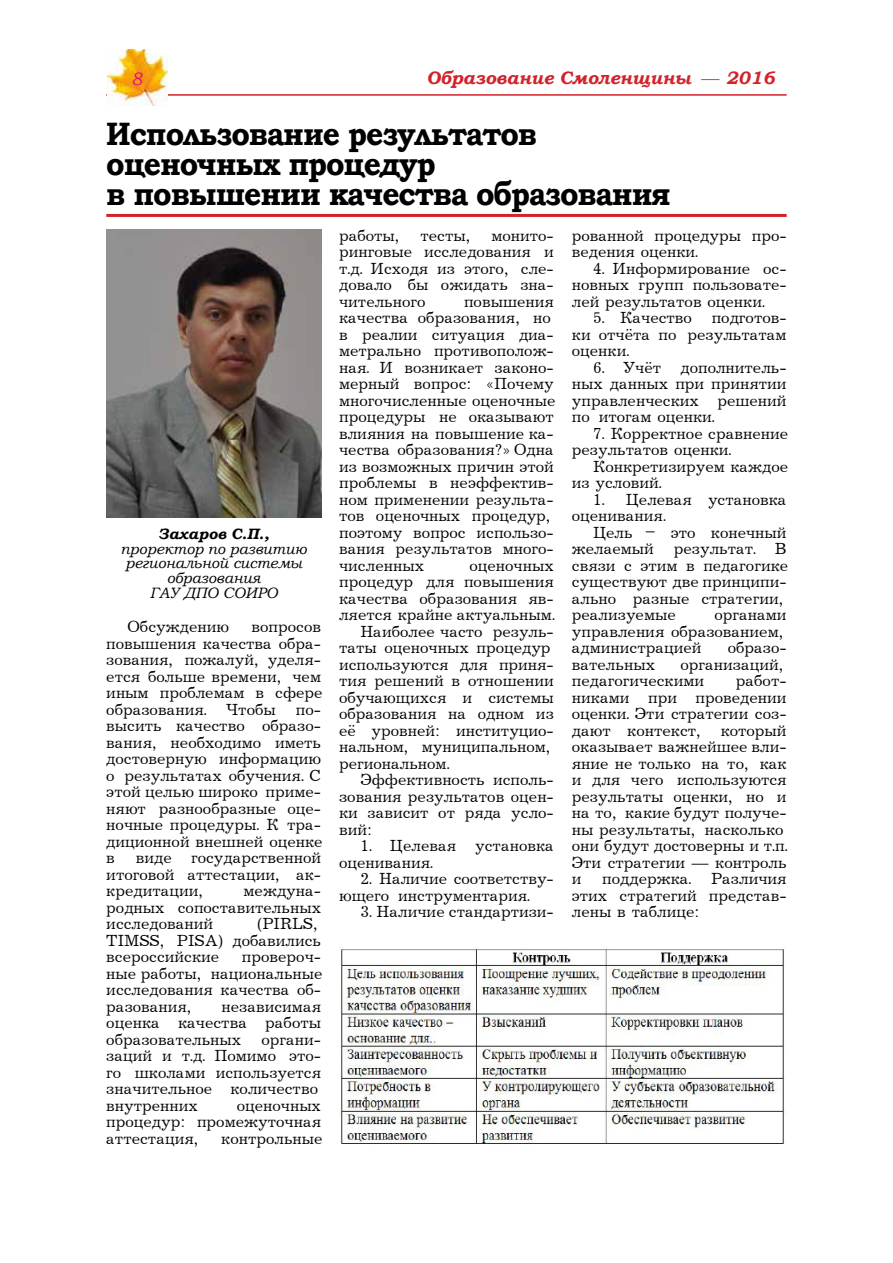
<style>
.page{position:relative;width:893px;height:1263px;background:#fff}
.page>*{position:absolute;margin:0;border:0;box-sizing:border-box;transform-origin:0 0}
.t1{font:700 32.4px/30px "Bookman Old Style";letter-spacing:-.04em;color:#000;scale:.93 1}
.t2{font:italic 700 18px "Bookman Old Style";color:#d2232a}
.t3{font:italic 18px "Bookman Old Style";color:#ec008c}
.t4{font:16.5px/16.5px "Journal";color:#000}
.t5{font:italic 15px/14.7px "Bookman Old Style";color:#000;text-align:center}
.t6{font:italic 700 15px "Bookman Old Style";color:#000}
.s1{font-family:"Times New Roman";font-weight:400;font-style:normal}
</style>
<div class="page">
<hr style="left:106px;top:94px;width:681px;height:2px;background:#d2232a">
<img style="left:107px;top:49px;width:60px;height:56px">
<img style="left:106px;top:229px;width:215px;height:288px">
<hr style="left:106px;top:214px;width:681px;height:3px;background:#d2232a">
<img style="left:339px;top:949px;width:445px;height:195px">
<p class="t3" style="left:131px;top:67px;width:13px">8</p>
<p class="t2" style="left:426px;top:64px;width:350px">Образование Смоленщины <span class="s1">—</span> 2016</p>
<h1 class="t1" style="left:106px;top:119px;width:608px">Использование результатов оценочных процедур<br>в повышении качества образования</h1>
<p class="t6" style="left:158px;top:523px;width:112px">Захаров С.П.,</p>
<p class="t5" style="left:121px;top:541px;width:188px">проректор по развитию региональной системы образования<br>ГАУ ДПО СОИРО</p>
<p class="t4" style="left:128px;top:619px;width:103px">Обсуждению</p>
<p class="t4" style="left:106px;top:619px;width:218px;text-align:justify;text-indent:145px">вопросов повышения качества обра&shy;зования, пожалуй, уделя&shy;ется больше времени, чем иным проблемам в сфере образования. Чтобы по&shy;высить качество образо&shy;вания, необходимо иметь достоверную информацию о результатах обучения. С этой целью широко приме&shy;няют разнообразные оце&shy;ночные процедуры. К тра&shy;диционной внешней оценке в</p>
<p class="t4" style="left:106px;top:850px;width:216px;text-align:justify;text-indent:29px">виде государственной итоговой аттестации, ак&shy;кредитации,</p>
<p class="t4" style="left:106px;top:883px;width:216px;text-align:justify;text-indent:137px">междуна&shy;родных сопоставительных исследований</p>
<p class="t4" style="left:106px;top:916px;width:216px;text-indent:151px">(РIRLS,<br>ТIМSS, РISА) добавились всероссийские</p>
<p class="t4" style="left:106px;top:949px;width:218px;text-align:justify;text-indent:136px">провероч&shy;ные работы, национальные исследования качества об&shy;разования,</p>
<p class="t4" style="left:106px;top:998px;width:216px;text-indent:115px">независимая оценка качества работы образовательных органи&shy;заций и т.д. Помимо это&shy;го школами используется значительное количество внутренних</p>
<p class="t4" style="left:106px;top:1097px;width:216px;text-align:justify;text-indent:130px">оценочных процедур: промежуточная аттестация,</p>
<p class="t4" style="left:221px;top:1130px;width:103px">контрольные</p>
<p class="t4" style="left:339px;top:227px;width:62px">работы,</p>
<p class="t4" style="left:420px;top:227px;width:51px">тесты,</p>
<p class="t4" style="left:339px;top:227px;width:216px;text-align:justify;text-indent:152px">монито&shy;ринговые исследования и т.д. Исходя из этого, сле&shy;довало бы ожидать зна&shy;чительного</p>
<p class="t4" style="left:339px;top:293px;width:218px;text-indent:125px">повышения качества образования, но в реалии ситуация диа&shy;метрально противополож&shy;ная. И возникает законо&shy;мерный вопрос: «Почему многочисленные оценочные процедуры не оказывают влияния на повышение ка&shy;чества образования?» Одна из возможных причин этой проблемы в неэффектив&shy;ном применении результа&shy;тов оценочных процедур, поэтому вопрос использо&shy;вания результатов много&shy;численных</p>
<p class="t4" style="left:469px;top:557px;width:86px">оценочных</p>
<p class="t4" style="left:339px;top:574px;width:216px">процедур для повышения</p>
<p class="t4" style="left:339px;top:590px;width:216px">качества образования яв-</p>
<p class="t4" style="left:339px;top:607px;width:217px">ляется крайне актуальным.</p>
<p class="t4" style="left:360px;top:623px;width:195px">Наиболее часто резуль-</p>
<p class="t4" style="left:339px;top:640px;width:213px">таты оценочных процедур</p>
<p class="t4" style="left:339px;top:656px;width:216px">используются для приня-</p>
<p class="t4" style="left:339px;top:673px;width:216px">тия решений в отношении</p>
<p class="t4" style="left:339px;top:689px;width:216px">обучающихся и системы</p>
<p class="t4" style="left:339px;top:706px;width:216px">образования на одном из</p>
<p class="t4" style="left:339px;top:722px;width:216px">её уровней: институцио-</p>
<p class="t4" style="left:339px;top:739px;width:213px">нальном, муниципальном,</p>
<p class="t4" style="left:339px;top:755px;width:112px">региональном.</p>
<p class="t4" style="left:360px;top:772px;width:195px">Эффективность исполь-</p>
<p class="t4" style="left:339px;top:788px;width:216px">зования результатов оцен-</p>
<p class="t4" style="left:339px;top:805px;width:216px">ки зависит от ряда усло-</p>
<p class="t4" style="left:339px;top:821px;width:35px">вий:</p>
<p class="t4" style="left:339px;top:838px;width:216px;text-indent:21px">1. Целевая установка оценивания.</p>
<p class="t4" style="left:339px;top:871px;width:216px;text-indent:21px">2. Наличие соответству&shy;ющего инструментария.</p>
<p class="t4" style="left:360px;top:904px;width:195px">3. Наличие стандартизи-</p>
<p class="t4" style="left:572px;top:227px;width:216px">рованной процедуры про&shy;ведения оценки.</p>
<p class="t4" style="left:572px;top:260px;width:216px;text-align:justify;text-indent:21px">4. Информирование ос&shy;новных групп пользовате&shy;лей результатов оценки.</p>
<p class="t4" style="left:572px;top:310px;width:216px;text-align:justify;text-indent:21px">5. Качество подготов&shy;ки отчёта по результатам оценки.</p>
<p class="t4" style="left:572px;top:359px;width:216px;text-align:justify;text-indent:21px">6. Учёт дополнитель&shy;ных данных при принятии управленческих решений по итогам оценки.</p>
<p class="t4" style="left:572px;top:425px;width:218px;text-indent:21px">7. Корректное сравнение результатов оценки.</p>
<p class="t4" style="left:572px;top:458px;width:218px;text-indent:21px">Конкретизируем каждое из условий.</p>
<p class="t4" style="left:572px;top:491px;width:216px;text-indent:21px">1. Целевая установка оценивания.</p>
<p class="t4" style="left:572px;top:524px;width:218px;text-indent:21px">Цель – это конечный желаемый результат. В связи с этим в педагогике существуют две принципи&shy;ально разные стратегии, реализуемые</p>
<p class="t4" style="left:572px;top:607px;width:216px;text-indent:143px">органами управления образованием, администрацией</p>
<p class="t4" style="left:728px;top:640px;width:60px">образо-</p>
<p class="t4" style="left:572px;top:656px;width:213px;text-indent:109px">организаций, педагогическими</p>
<p class="t4" style="left:572px;top:656px;width:85px">вательных</p>
<p class="t4" style="left:572px;top:673px;width:217px;text-indent:164px">работ&shy;никами при проведении оценки. Эти стратегии соз&shy;дают контекст, который оказывает важнейшее вли&shy;яние не только на то, как и для чего используются результаты оценки, но и на то, какие будут получе&shy;ны результаты, насколько они будут достоверны и т.п.<br>Эти стратегии — контроль и</p>
<p class="t4" style="left:572px;top:871px;width:216px;text-align:justify;text-indent:30px">поддержка. Различия этих стратегий представ&shy;лены в таблице:</p>
</div>
